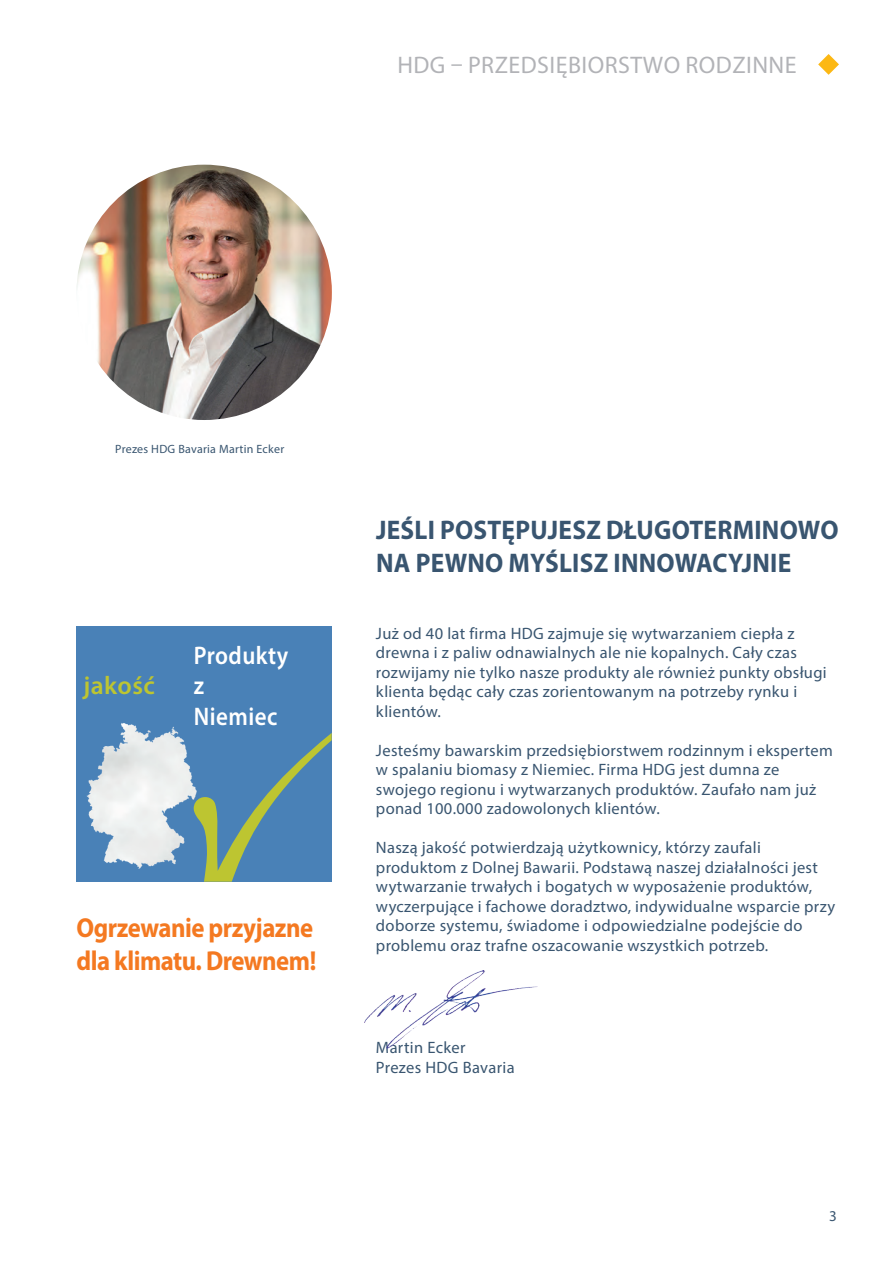
<style>
.page{position:relative;width:893px;height:1263px;background:#fff}
.page>*{position:absolute;margin:0;border:0;box-sizing:border-box;transform-origin:0 0}
.Kopfzeile-weiß{font:700 27.45px/33px "Myriad Pro";letter-spacing:-.02em;color:#f47921;scale:.9 1}
.Seitenüberschrift{font:700 27px/33px "Myriad Pro";letter-spacing:.01em;color:#395570;scale:.94 1}
.t1{font:600 25.5px "Myriad Pro";letter-spacing:.02em;color:#fff;scale:.9 1}
.t2{font:600 25.5px "Myriad Pro";letter-spacing:.02em;color:#bdc531}
.t3{font:24px "Myriad Pro";letter-spacing:.02em;color:#b2b3b7}
.Grundtext{font:16.5px/19.5px "Myriad Pro";letter-spacing:.02em;color:#395570}
.t4{font:15px "Myriad Pro";color:#395570}
.Bildunterschrift{font:12px "Myriad Pro";letter-spacing:.02em;color:#395570}
</style>
<div class="page">
<img style="left:77px;top:165px;width:255px;height:255px;border-radius:128px">
<svg style="left:818px;top:54px;width:21px;height:21px"></svg>
<img style="left:364px;top:970px;width:174px;height:78px">
<div style="left:77px;top:626px;width:255px;height:256px;background:#4981b7"></div>
<img style="left:87px;top:723px;width:107px;height:146px">
<svg style="left:194px;top:733px;width:138px;height:149px"></svg>
<p class="t3" style="left:397px;top:50px;width:401px">HDG – PRZEDSIĘBIORSTWO RODZINNE</p>
<p class="Bildunterschrift" style="left:115px;top:442px;width:170px">Prezes HDG Bavaria Martin Ecker</p>
<p class="t2" style="left:83px;top:669px;width:73px">jakość</p>
<p class="t1" style="left:194px;top:639px;width:106px">Produkty</p>
<p class="t1" style="left:194px;top:669px;width:13px">z</p>
<p class="t1" style="left:194px;top:700px;width:94px">Niemiec</p>
<p class="Kopfzeile-weiß" style="left:77px;top:911px;width:268px">Ogrzewanie przyjazne dla klimatu. Drewnem!</p>
<p class="Seitenüberschrift" style="left:376px;top:512px;width:494px">JEŚLI POSTĘPUJESZ DŁUGOTERMINOWO<br>NA PEWNO MYŚLISZ INNOWACYJNIE</p>
<p class="Grundtext" style="left:376px;top:623px;width:452px">Już od 40 lat firma HDG zajmuje się wytwarzaniem ciepła z drewna i z paliw odnawialnych ale nie kopalnych. Cały czas rozwijamy nie tylko nasze produkty ale również punkty obsługi klienta będąc cały czas zorientowanym na potrzeby rynku i klientów.</p>
<p class="Grundtext" style="left:376px;top:740px;width:458px">Jesteśmy bawarskim przedsiębiorstwem rodzinnym i ekspertem w spalaniu biomasy z Niemiec. Firma HDG jest dumna ze swojego regionu i wytwarzanych produktów. Zaufało nam już ponad 100.000 zadowolonych klientów.</p>
<p class="Grundtext" style="left:376px;top:838px;width:461px">Naszą jakość potwierdzają użytkownicy, którzy zaufali produktom z Dolnej Bawarii. Podstawą naszej działalności jest wytwarzanie trwałych i bogatych w wyposażenie produktów, wyczerpujące i fachowe doradztwo, indywidualne wsparcie przy doborze systemu, świadome i odpowiedzialne podejście do problemu oraz trafne oszacowanie wszystkich potrzeb.</p>
<p class="Grundtext" style="left:376px;top:1038px;width:91px">Martin Ecker</p>
<p class="Grundtext" style="left:376px;top:1058px;width:140px">Prezes HDG Bavaria</p>
<p class="t4" style="left:829px;top:1207px;width:9px">3</p>
</div>
